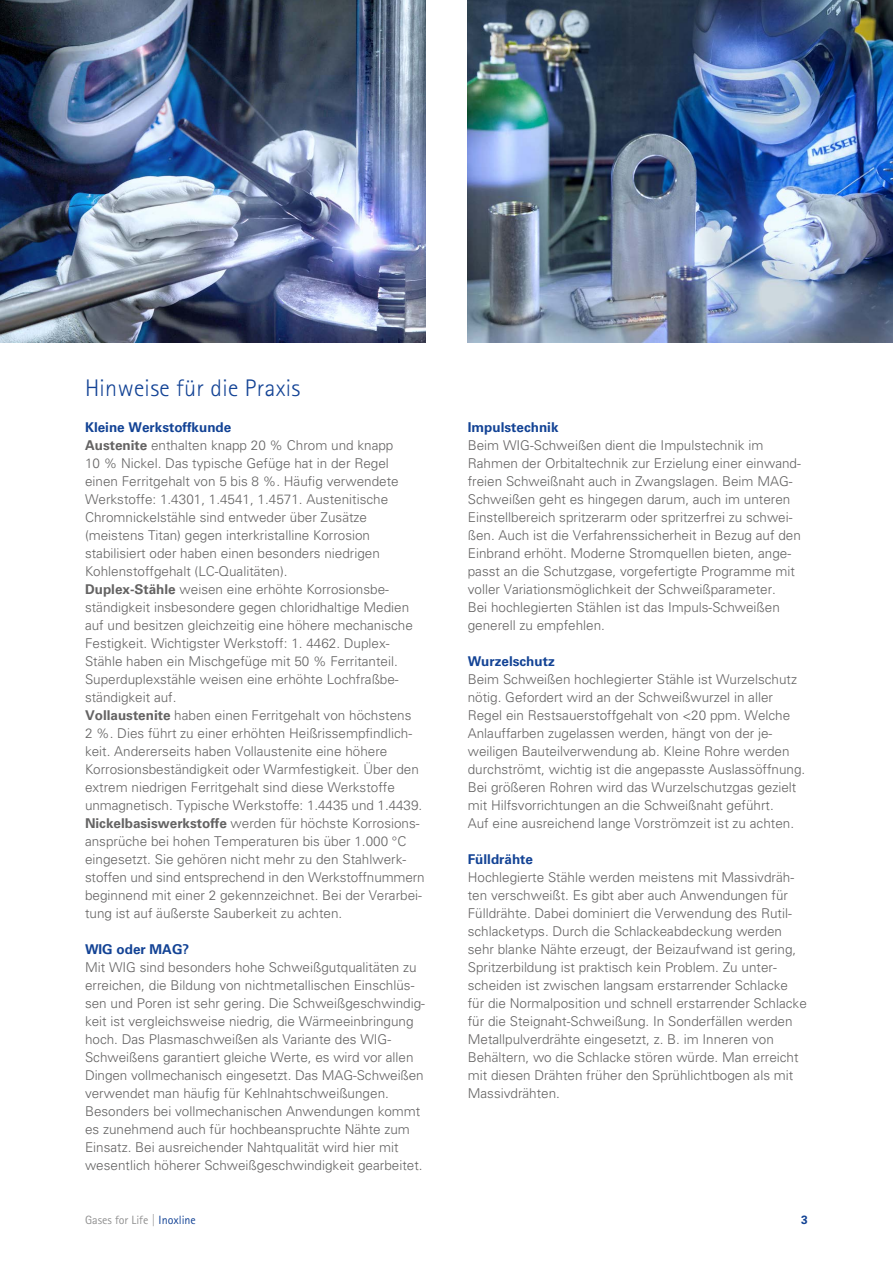
<style>
.page{position:relative;width:893px;height:1263px;background:#fff}
.page>*{position:absolute;margin:0;border:0;box-sizing:border-box;transform-origin:0 0}
.t1{font:300 24px "AT Rotis Sans Serif";letter-spacing:.015em;color:#134395}
.t2{font:300 13.5px/18px "Univers CE";color:#646363}
.t3{font:700 13.5px "Univers CE";color:#134395}
.t4{font:12px "AT Rotis Sans Serif";color:#929292}
.t5{font:700 12px "Univers CE";color:#134395}
.s1{font-weight:700;color:#134395}
.s2{font-weight:700}
.s3{color:#134395}
</style>
<div class="page">
<img style="left:468px;top:0;width:425px;height:342px">
<img style="left:0;top:0;width:425px;height:342px">
<h1 class="t1" style="left:85px;top:374px;width:217px">Hinweise für die Praxis</h1>
<p class="t2" style="left:85px;top:418px;width:341px"><span class="s1">Kleine Werkstoffkunde<br></span><span class="s2">Austenite</span> enthalten knapp 20 % Chrom und knapp<br>10 % Nickel. Das typische Gefüge hat in der Regel einen Ferritgehalt von 5 bis 8 %. Häufig verwendete Werkstoffe: 1.4301, 1.4541, 1.4571. Austenitische Chromnickelstähle sind entweder über Zusätze (meistens Titan) gegen interkristalline Korrosion stabilisiert oder haben einen besonders niedrigen Kohlenstoffgehalt (LC-Qualitäten).<br><span class="s2">Duplex-Stähle</span> weisen eine erhöhte Korrosionsbe&shy;ständigkeit insbesondere gegen chloridhaltige Medien auf und besitzen gleichzeitig eine höhere mechanische Festigkeit. Wichtigster Werkstoff: 1. 4462. Duplex-Stähle haben ein Mischgefüge mit 50 % Ferritanteil.<br>Superduplexstähle weisen eine erhöhte Lochfraßbe&shy;ständigkeit auf.<br><span class="s2">Vollaustenite</span> haben einen Ferritgehalt von höchstens<br>2 %. Dies führt zu einer erhöhten Heißrissempfindlich&shy;keit. Andererseits haben Vollaustenite eine höhere Korrosionsbeständigkeit oder Warmfestigkeit. Über den extrem niedrigen Ferritgehalt sind diese Werkstoffe unmagnetisch. Typische Werkstoffe: 1.4435 und 1.4439.<br><span class="s2">Nickelbasiswerkstoffe</span> werden für höchste Korrosions&shy;ansprüche bei hohen Temperaturen bis über 1.000 °C eingesetzt. Sie gehören nicht mehr zu den Stahlwerk&shy;stoffen und sind entsprechend in den Werkstoffnummern beginnend mit einer 2 gekennzeichnet. Bei der Verarbei&shy;tung ist auf äußerste Sauberkeit zu achten.</p>
<p class="t3" style="left:85px;top:941px;width:106px">WIG oder MAG?</p>
<p class="t2" style="left:85px;top:958px;width:341px">Mit WIG sind besonders hohe Schweißgutqualitäten zu erreichen, die Bildung von nichtmetallischen Einschlüs&shy;sen und Poren ist sehr gering. Die Schweißgeschwindig&shy;keit ist vergleichsweise niedrig, die Wärmeeinbringung hoch. Das Plasmaschweißen als Variante des WIG-Schweißens garantiert gleiche Werte, es wird vor allen Dingen vollmechanisch eingesetzt. Das MAG-Schweißen verwendet man häufig für Kehlnahtschweißungen.<br>Besonders bei vollmechanischen Anwendungen kommt es zunehmend auch für hochbeanspruchte Nähte zum Einsatz. Bei ausreichender Nahtqualität wird hier mit wesentlich höherer Schweißgeschwindigkeit gearbeitet.</p>
<p class="t3" style="left:468px;top:419px;width:92px">Impulstechnik</p>
<p class="t2" style="left:468px;top:436px;width:335px">Beim WIG-Schweißen dient die Impulstechnik im Rahmen der Orbitaltechnik zur Erzielung einer einwand&shy;freien Schweißnaht auch in Zwangslagen. Beim MAG-Schweißen geht es hingegen darum, auch im unteren Einstellbereich spritzerarm oder spritzerfrei zu schwei&shy;ßen. Auch ist die Verfahrenssicherheit in Bezug auf den Einbrand erhöht. Moderne Stromquellen bieten, ange&shy;passt an die Schutzgase, vorgefertigte Programme mit voller Variationsmöglichkeit der Schweißparameter.<br>Bei hochlegierten Stählen ist das Impuls-Schweißen generell zu empfehlen.</p>
<p class="t3" style="left:468px;top:653px;width:89px">Wurzelschutz</p>
<p class="t2" style="left:468px;top:670px;width:339px">Beim Schweißen hochlegierter Stähle ist Wurzelschutz nötig. Gefordert wird an der Schweißwurzel in aller Regel ein Restsauerstoffgehalt von &lt;20 ppm. Welche Anlauffarben zugelassen werden, hängt von der je&shy;weiligen Bauteilverwendung ab. Kleine Rohre werden durchströmt, wichtig ist die angepasste Auslassöffnung.<br>Bei größeren Rohren wird das Wurzelschutzgas gezielt mit Hilfsvorrichtungen an die Schweißnaht geführt.<br>Auf eine ausreichend lange Vorströmzeit ist zu achten.</p>
<p class="t3" style="left:468px;top:851px;width:67px">Fülldrähte</p>
<p class="t2" style="left:468px;top:868px;width:341px">Hochlegierte Stähle werden meistens mit Massivdräh&shy;ten verschweißt. Es gibt aber auch Anwendungen für Fülldrähte. Dabei dominiert die Verwendung des Rutil&shy;schlacketyps. Durch die Schlackeabdeckung werden sehr blanke Nähte erzeugt, der Beizaufwand ist gering, Spritzerbildung ist praktisch kein Problem. Zu unter&shy;scheiden ist zwischen langsam erstarrender Schlacke für die Normalposition und schnell erstarrender Schlacke für die Steignaht-Schweißung. In Sonderfällen werden Metallpulverdrähte eingesetzt, z. B. im Inneren von Behältern, wo die Schlacke stören würde. Man erreicht mit diesen Drähten früher den Sprühlichtbogen als mit Massivdrähten.</p>
<p class="t4" style="left:85px;top:1213px;width:112px">Gases for Life | <span class="s3">Inoxline</span></p>
<p class="t5" style="left:801px;top:1213px;width:8px">3</p>
</div>
